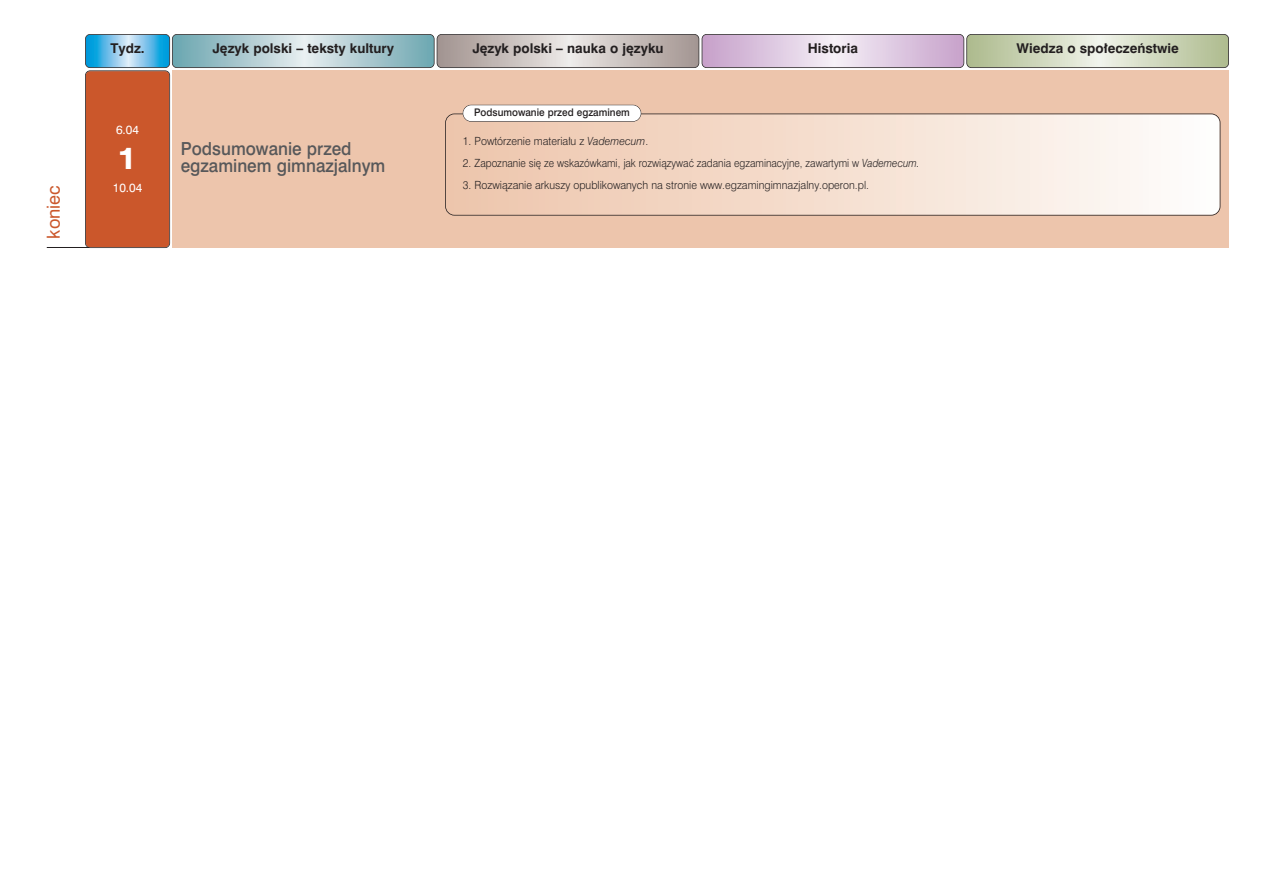
<style>
.page{position:relative;width:1263px;height:893px;background:#fff}
.page>*{position:absolute;margin:0;border:0;box-sizing:border-box;transform-origin:0 0}
.t1{font:700 30px "Swis 721 Ex EU";color:#fff}
.t2{font:18px/16.6px "Swis 721 Md EU";color:#57585a;scale:.95 1}
.t3{font:18px "Swis 721 EU";color:#cb572b}
.t4{font:700 13.5px "Swis 721 EU";color:#231f20}
.t5{font:12px "Swis 721 EU";color:#fff}
.t6{font:11.25px "Swis 721 Lt EU";color:#231f20;scale:.95 1}
.t7{font:10.5px "Swis 721 Md EU";color:#231f20;scale:.95 1}
.s1{font-style:italic}
</style>
<div class="page">
<svg style="left:86px;top:35px;width:83px;height:32px;background:#69bfe9"></svg>
<div style="left:85px;top:34px;width:85px;height:34px;border:2px solid #231f20;border-radius:5px"></div>
<svg style="left:702px;top:35px;width:261px;height:32px;background:#ddc8e0"></svg>
<div style="left:702px;top:34px;width:262px;height:34px;border:2px solid #231f20;border-radius:5px"></div>
<svg style="left:173px;top:35px;width:261px;height:32px;background:#aac9cf"></svg>
<div style="left:172px;top:34px;width:262px;height:34px;border:2px solid #231f20;border-radius:5px"></div>
<svg style="left:437px;top:35px;width:261px;height:32px;background:#c7bebb"></svg>
<div style="left:437px;top:34px;width:262px;height:34px;border:2px solid #231f20;border-radius:5px"></div>
<svg style="left:967px;top:35px;width:261px;height:32px;background:#ced6bb"></svg>
<div style="left:966px;top:34px;width:263px;height:34px;border:2px solid #231f20;border-radius:5px"></div>
<hr style="left:47px;top:247px;width:42px;height:1px;background:#231f20">
<div style="left:172px;top:70px;width:1057px;height:178px;background:#edc5ac"></div>
<div style="left:86px;top:71px;width:83px;height:176px;background:#cb572b;border-radius:4px"></div>
<div style="left:85px;top:70px;width:85px;height:178px;border:2px solid #231f20;border-radius:5px"></div>
<div style="left:446px;top:114px;width:774px;height:101px;background:linear-gradient(to right,#edc4a9,#fefdfb);border-radius:9px"></div>
<div style="left:445px;top:114px;width:775px;height:102px;border:2px solid #231f20;border-radius:9px"></div>
<div style="left:463px;top:105px;width:178px;height:17px;background:#fff;border-radius:8px"></div>
<div style="left:463px;top:105px;width:178px;height:17px;border:1px solid #231f20;border-radius:9px"></div>
<h2 class="t3" style="left:47px;top:239px;width:55px;rotate:-90deg">koniec</h2>
<p class="t4" style="left:110px;top:41px;width:36px">Tydz.</p>
<p class="t4" style="left:212px;top:41px;width:183px">Język polski – teksty kultury</p>
<p class="t4" style="left:472px;top:41px;width:193px">Język polski – nauka o języku</p>
<p class="t4" style="left:808px;top:41px;width:52px">Historia</p>
<p class="t4" style="left:1016px;top:41px;width:164px">Wiedza o społeczeństwie</p>
<p class="t5" style="left:116px;top:125px;width:25px">6.04</p>
<h1 class="t1" style="left:117px;top:140px;width:23px">1</h1>
<p class="t5" style="left:113px;top:183px;width:31px">10.04</p>
<h2 class="t2" style="left:181px;top:143px;width:217px">Podsumowanie przed egzaminem gimnazjalnym</h2>
<p class="t7" style="left:474px;top:108px;width:165px">Podsumowanie przed egzaminem</p>
<p class="t6" style="left:463px;top:136px;width:197px">1. Powtórzenie materiału z <span class="s1">Vademecum</span>.</p>
<p class="t6" style="left:463px;top:159px;width:482px">2. Zapoznanie się ze wskazówkami, jak rozwiązywać zadania egzaminacyjne, zawartymi w <span class="s1">Vademecum.</span></p>
<p class="t6" style="left:463px;top:181px;width:429px">3. Rozwiązanie arkuszy opublikowanych na stronie www.egzamingimnazjalny.operon.pl.</p>
</div>
